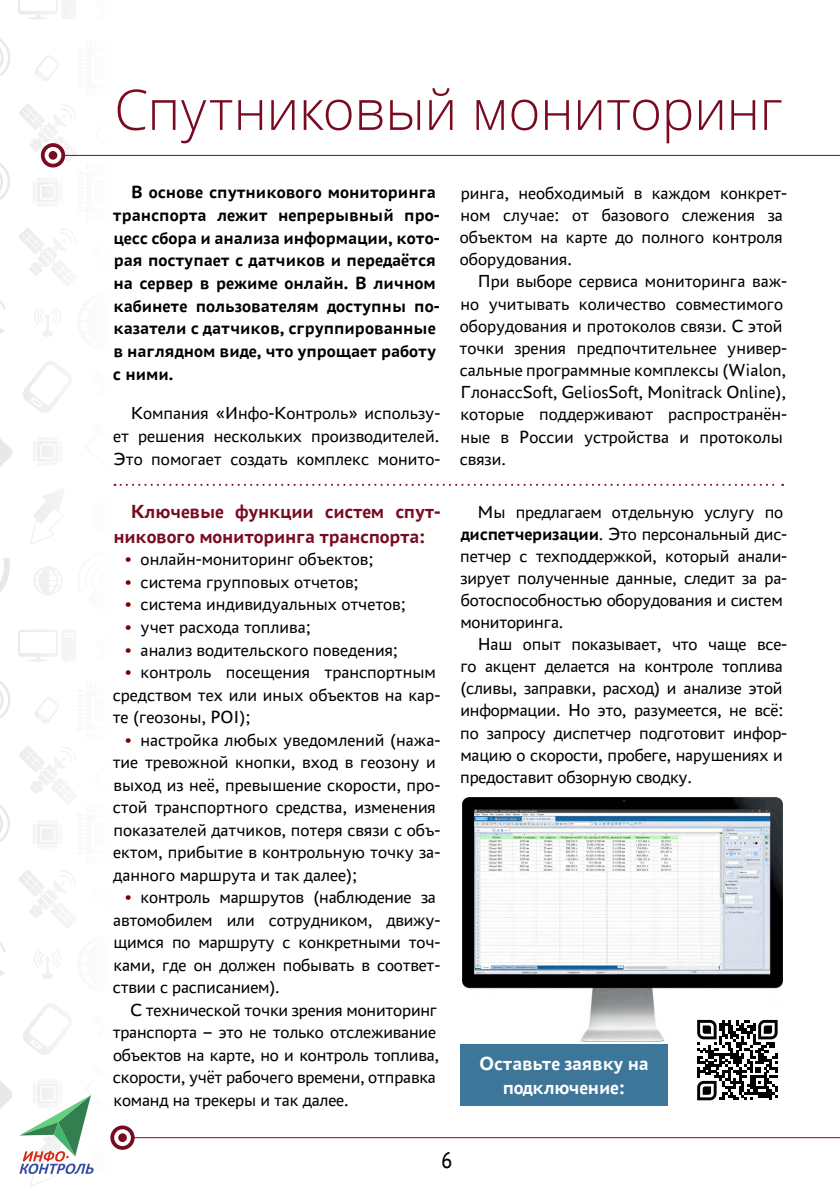
<style>
.page{position:relative;width:840px;height:1191px;background:#fff}
.page>*{position:absolute;margin:0;border:0;box-sizing:border-box;transform-origin:0 0}
.t1{font:300 56px "Open Sans";letter-spacing:-.005em;color:#780b21}
.t2{font:24px "PT Astra Sans";color:#000;scale:.85 1}
.t3{font:700 20px/24.4px "PT Astra Sans";letter-spacing:-.01em;color:#780b21}
.t4{font:700 20px/24px "PT Astra Sans";letter-spacing:-.01em;color:#fff;text-align:center}
.t5{font:18.4px/22.6px "PT Astra Sans";color:#000}
.t6{font:700 18.4px/22.6px "PT Astra Sans";color:#000}
.s1{color:#7a0000}
.s2{font-weight:700}
</style>
<div class="page">
<svg style="left:19px;top:1095px;width:75px;height:79px"></svg>
<svg style="left:114px;top:484px;width:668px;height:2px"></svg>
<img style="left:462px;top:797px;width:319px;height:245px">
<div style="left:691px;top:1014px;width:91px;height:91px;background:#fff"></div>
<svg style="left:697px;top:1020px;width:80px;height:80px"></svg>
<div style="left:460px;top:1044px;width:207px;height:62px;background:#3d7699"></div>
<hr style="left:122px;top:1137px;width:717px;height:1px;background:#780b21">
<svg style="left:110px;top:1125px;width:25px;height:24px"></svg>
<div style="left:116px;top:1131px;width:13px;height:13px;background:#780b21;border-radius:50%"></div>
<div style="left:114px;top:1129px;width:17px;height:17px;border:4px solid #fff;border-radius:50%"></div>
<hr style="left:53px;top:155px;width:786px;height:1px;background:#780b21">
<svg style="left:41px;top:143px;width:24px;height:24px"></svg>
<div style="left:47px;top:149px;width:12px;height:13px;background:#780b21;border-radius:50%"></div>
<div style="left:45px;top:147px;width:16px;height:17px;border:4px solid #fff;border-radius:50%"></div>
<h1 class="t1" style="left:114px;top:71px;width:669px">Спутниковый мониторинг</h1>
<p class="t6" style="left:113px;top:180px;width:328px;text-indent:18px">В основе спутникового мониторинга транспорта лежит непрерывный про&shy;цесс сбора и анализа информации, кото&shy;рая поступает с датчиков и передаётся на сервер в режиме онлайн. В личном кабинете пользователям доступны по&shy;казатели с датчиков, сгруппированные в наглядном виде, что упрощает работу с ними.</p>
<p class="t5" style="left:113px;top:401px;width:328px;text-align:justify;text-indent:18px">Компания «Инфо-Контроль» использу&shy;ет решения нескольких производителей.<br>Это помогает создать комплекс монито-</p>
<p class="t3" style="left:113px;top:499px;width:328px;text-indent:17px">Ключевые функции систем спут&shy;никового мониторинга транспорта:</p>
<p class="t5" style="left:125px;top:547px;width:249px"><span class="s1">•</span> онлайн-мониторинг объектов;</p>
<p class="t5" style="left:125px;top:570px;width:235px"><span class="s1">•</span> система групповых отчетов;</p>
<p class="t5" style="left:125px;top:592px;width:282px"><span class="s1">•</span> система индивидуальных отчетов;</p>
<p class="t5" style="left:125px;top:615px;width:187px"><span class="s1">•</span> учет расхода топлива;</p>
<p class="t5" style="left:125px;top:637px;width:274px"><span class="s1">•</span> анализ водительского поведения;</p>
<p class="t5" style="left:113px;top:660px;width:329px;text-indent:13px"><span class="s1">•</span> контроль посещения транспортным средством тех или иных объектов на кар&shy;те (геозоны, POI);</p>
<p class="t5" style="left:113px;top:727px;width:329px;text-indent:13px"><span class="s1">•</span> настройка любых уведомлений (нажа&shy;тие тревожной кнопки, вход в геозону и выход из неё, превышение скорости, про&shy;стой транспортного средства, изменения показателей датчиков, потеря связи с объ&shy;ектом, прибытие в контрольную точку за&shy;данного маршрута и так далее);</p>
<p class="t5" style="left:113px;top:885px;width:329px;text-indent:12px"><span class="s1">•</span> контроль маршрутов (наблюдение за автомобилем или сотрудником, движу&shy;щимся по маршруту с конкретными точ&shy;ками, где он должен побывать в соответ&shy;ствии с расписанием).</p>
<p class="t5" style="left:113px;top:997px;width:328px;text-indent:17px">С технической точки зрения мониторинг транспорта – это не только отслеживание объектов на карте, но и контроль топлива, скорости, учёт рабочего времени, отправка команд на трекеры и так далее.</p>
<p class="t5" style="left:459px;top:181px;width:328px">ринга, необходимый в каждом конкрет&shy;ном случае: от базового слежения за объектом на карте до полного контроля оборудования.</p>
<p class="t5" style="left:459px;top:269px;width:329px;text-indent:18px">При выборе сервиса мониторинга важ&shy;но учитывать количество совместимого оборудования и протоколов связи. С этой точки зрения предпочтительнее универ&shy;сальные программные комплексы (Wialon, ГлонассSoft, GeliosSoft, Monitrack Online), которые поддерживают распространён&shy;ные в России устройства и протоколы связи.</p>
<p class="t5" style="left:460px;top:500px;width:328px;line-height:22px;text-indent:17px">Мы предлагаем отдельную услугу по <span class="s2">диспетчеризации</span>. Это персональный дис&shy;петчер с техподдержкой, который анали&shy;зирует полученные данные, следит за ра&shy;ботоспособностью оборудования и систем мониторинга.</p>
<p class="t5" style="left:460px;top:632px;width:328px;line-height:22px;text-indent:17px">Наш опыт показывает, что чаще все&shy;го акцент делается на контроле топлива (сливы, заправки, расход) и анализе этой информации. Но это, разумеется, не всё: по запросу диспетчер подготовит инфор&shy;мацию о скорости, пробеге, нарушениях и предоставит обзорную сводку.</p>
<p class="t4" style="left:479px;top:1050px;width:171px">Оставьте заявку на подключение:</p>
<h2 class="t2" style="left:441px;top:1144px;width:14px">6</h2>
</div>
